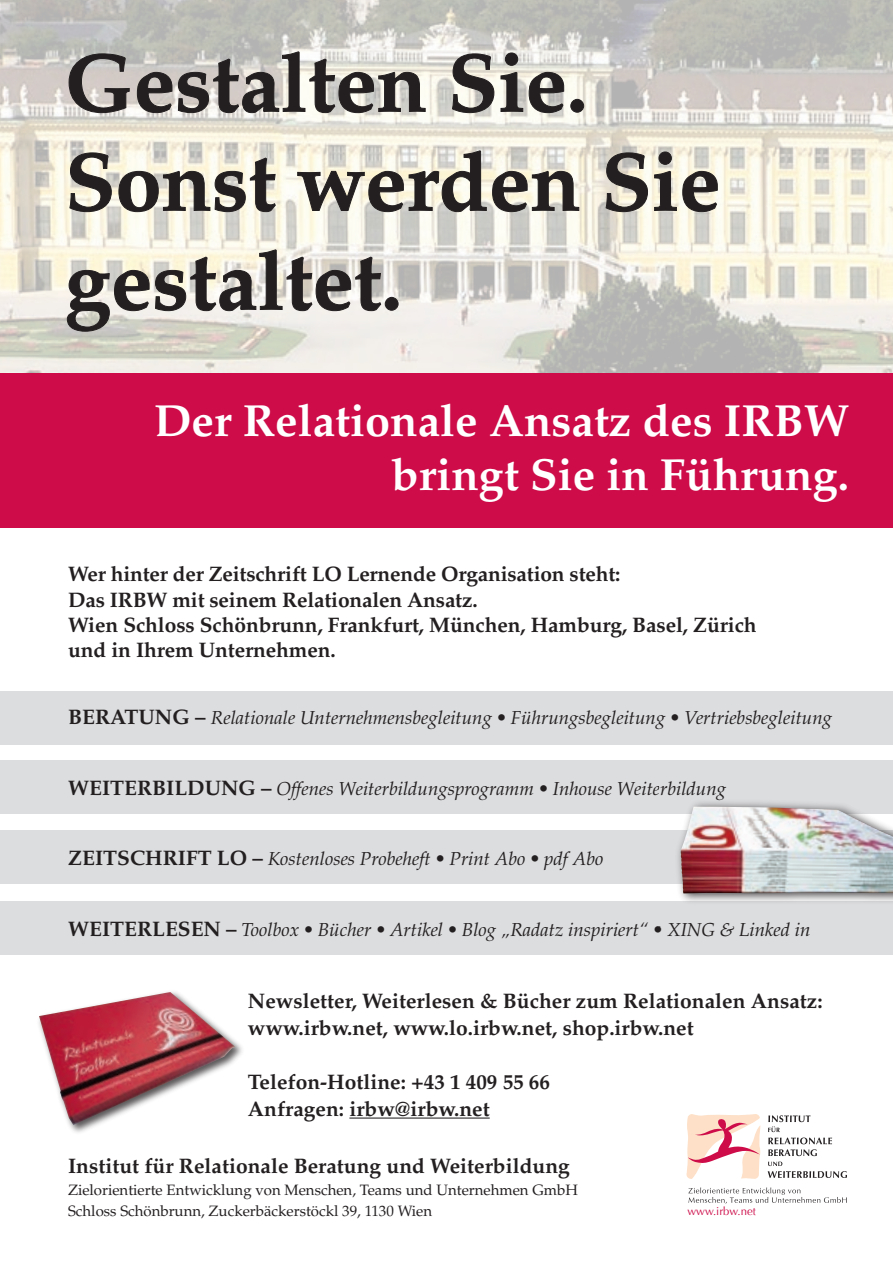
<style>
.page{position:relative;width:893px;height:1263px;background:#fff}
.page>*{position:absolute;margin:0;border:0;box-sizing:border-box;transform-origin:0 0}
.t1{font:700 82.5px/99px "Palatino";color:#231f20}
.t2{font:700 45px/54px "Palatino";color:#fff;text-align:right}
.t3{font:700 21px/25.2px "Palatino";letter-spacing:-.005em;color:#231f20}
.t4{font:italic 18.75px "Palatino";color:#231f20}
.t5{font:15px/21.5px "Palatino";color:#231f20}
.t6{font:11.4px "Optima";color:#cd0c49}
.s1{font-weight:700;font-style:normal;font-size:21px}
</style>
<div class="page">
<img style="left:0;top:0;width:893px;height:374px">
<div style="left:0;top:691px;width:893px;height:53px;background:#dcdddf"></div>
<div style="left:0;top:760px;width:893px;height:53px;background:#dcdddf"></div>
<div style="left:0;top:831px;width:893px;height:53px;background:#dcdddf"></div>
<div style="left:0;top:901px;width:893px;height:53px;background:#dcdddf"></div>
<svg style="left:68px;top:53px;width:62px;height:60px"></svg>
<svg style="left:137px;top:51px;width:289px;height:62px"></svg>
<svg style="left:452px;top:52px;width:112px;height:61px"></svg>
<div style="left:570px;top:99px;width:14px;height:14px;border:1px solid #231f20;border-radius:50%"></div>
<svg style="left:69px;top:152px;width:43px;height:60px"></svg>
<svg style="left:118px;top:157px;width:158px;height:55px"></svg>
<svg style="left:297px;top:150px;width:283px;height:62px"></svg>
<svg style="left:605px;top:152px;width:43px;height:60px"></svg>
<svg style="left:654px;top:151px;width:64px;height:61px"></svg>
<svg style="left:67px;top:249px;width:314px;height:83px"></svg>
<div style="left:385px;top:297px;width:13px;height:14px;border:1px solid #231f20;border-radius:50%"></div>
<div style="left:0;top:374px;width:893px;height:154px;background:#cd0c49"></div>
<hr style="left:349px;top:1117px;width:141px;height:1px;background:#231f20">
<svg style="left:768px;top:1115px;width:64px;height:41px"></svg>
<svg style="left:768px;top:1162px;width:79px;height:16px"></svg>
<svg style="left:686px;top:1114px;width:75px;height:65px"></svg>
<svg style="left:688px;top:1187px;width:159px;height:17px"></svg>
<img style="left:660px;top:802px;width:233px;height:100px">
<img style="left:681px;top:827px;width:187px;height:66px">
<img style="left:0;top:954px;width:264px;height:179px">
<img style="left:39px;top:992px;width:196px;height:133px">
<h1 class="t1" style="left:65px;top:35px;width:657px">Gestalten Sie.<br>Sonst werden Sie gestaltet.</h1>
<h2 class="t2" style="left:154px;top:394px;width:696px">Der Relationale Ansatz des IRBW bringt Sie in Führung.</h2>
<p class="t3" style="left:68px;top:562px;width:690px">Wer hinter der Zeitschrift LO Lernende Organisation steht:<br>Das IRBW mit seinem Relationalen Ansatz.<br>Wien Schloss Schönbrunn, Frankfurt, München, Hamburg, Basel, Zürich und in Ihrem Unternehmen.</p>
<p class="t4" style="left:68px;top:707px;width:765px"><span class="s1">BERATUNG –</span> Relationale Unternehmensbegleitung • Führungsbegleitung • Vertriebsbegleitung</p>
<p class="t4" style="left:68px;top:777px;width:659px"><span class="s1">WEITERBILDUNG –</span> Offenes Weiterbildungsprogramm • Inhouse Weiterbildung</p>
<p class="t4" style="left:68px;top:848px;width:537px"><span class="s1">ZEITSCHRIFT LO –</span> Kostenloses Probeheft • Print Abo • pdf Abo</p>
<p class="t4" style="left:68px;top:918px;width:744px"><span class="s1">WEITERLESEN –</span> Toolbox • Bücher • Artikel • Blog „Radatz inspiriert“ • XING &amp; Linked in</p>
<p class="t3" style="left:248px;top:987px;width:576px;line-height:27px">Newsletter, Weiterlesen &amp; Bücher zum Relationalen Ansatz: www.irbw.net, www.lo.irbw.net, shop.irbw.net</p>
<p class="t3" style="left:248px;top:1068px;width:304px;line-height:27px">Telefon-Hotline: +43 1 409 55 66<br>Anfragen: irbw@irbw.net</p>
<p class="t3" style="left:68px;top:1154px;width:503px">Institut für Relationale Beratung und Weiterbildung</p>
<p class="t5" style="left:68px;top:1179px;width:511px">Zielorientierte Entwicklung von Menschen, Teams und Unternehmen GmbH<br>Schloss Schönbrunn, Zuckerbäckerstöckl 39, 1130 Wien</p>
<p class="t6" style="left:687px;top:1205px;width:70px">www.irbw.net</p>
</div>
